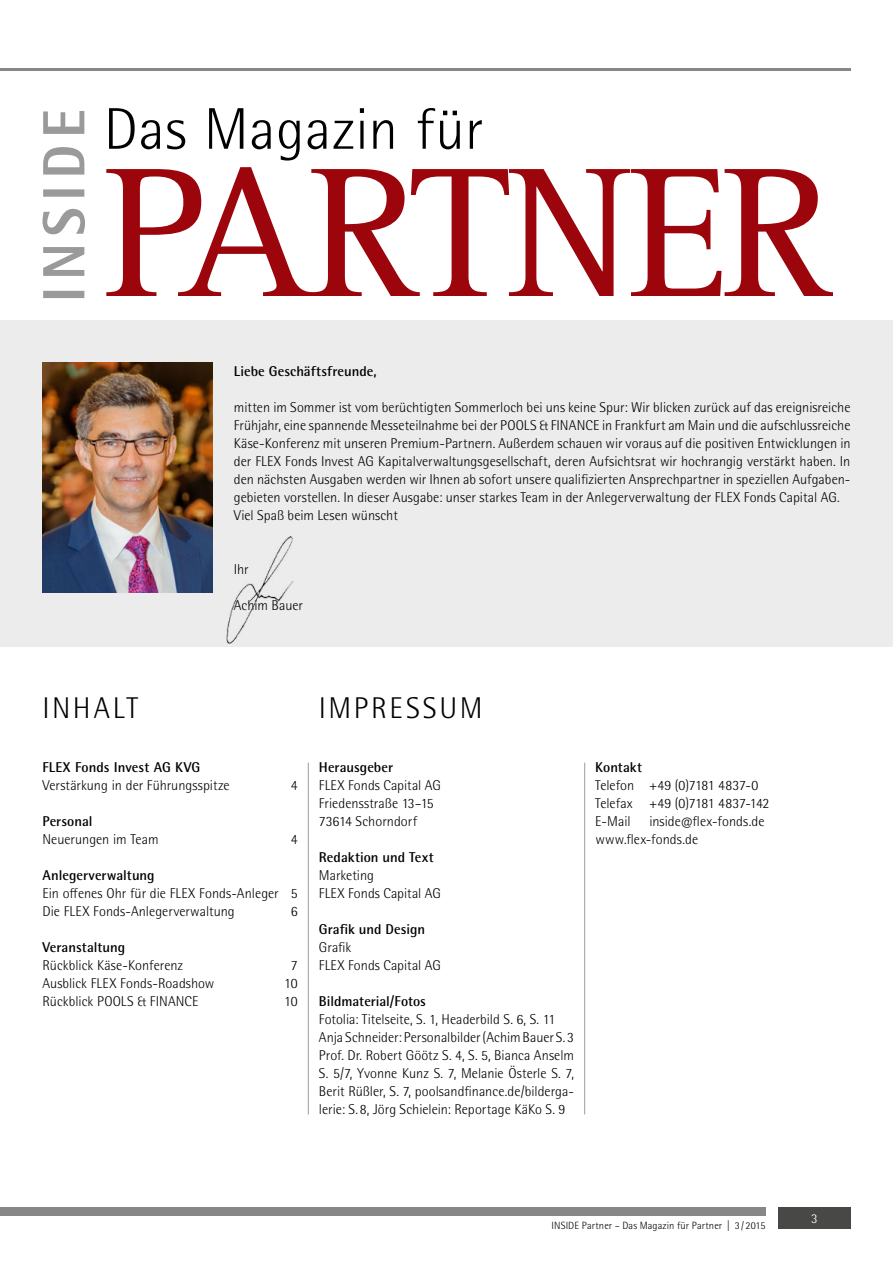
<style>
.page{position:relative;width:893px;height:1263px;background:#fff}
.page>*{position:absolute;margin:0;border:0;box-sizing:border-box;transform-origin:0 0}
.t1{font:190.5px "Rotis Serif";letter-spacing:-.035em;color:#9c050b}
.t2{font:300 58.8px "Rotis Semi Sans Pro";letter-spacing:.01em;color:#000}
.t3{font:300 30px "Rotis Semi Sans Pro";letter-spacing:.085em;color:#000}
.t4{font:300 14.25px/18px "Rotis Semi Sans Pro";color:#000}
.t5{font:700 14.25px "Rotis Semi Sans Pro";color:#000}
.t6{font:300 13.5px "Rotis Semi Sans Pro";color:#fff}
.t7{font:300 10.5px "Rotis Semi Sans Pro";letter-spacing:.015em;color:#000}
</style>
<div class="page">
<div style="left:778px;top:1208px;width:72px;height:21px;background:#484847"></div>
<div style="left:0;top:1208px;width:765px;height:8px;background:#868786"></div>
<hr style="left:0;top:68px;width:850px;height:2px;background:#868786">
<div style="left:0;top:320px;width:893px;height:326px;background:#ececec"></div>
<svg style="left:43px;top:111px;width:42px;height:187px"></svg>
<hr style="left:584px;top:763px;width:1px;height:351px;background:#9c9c9d">
<hr style="left:308px;top:763px;width:1px;height:351px;background:#9c9c9d">
<img style="left:43px;top:363px;width:170px;height:229px">
<img style="left:208px;top:521px;width:86px;height:123px">
<h2 class="t2" style="left:104px;top:95px;width:381px">Das Magazin für</h2>
<h1 class="t1" style="left:104px;top:124px;width:733px">PARTNER</h1>
<p class="t5" style="left:234px;top:363px;width:144px">Liebe Geschäftsfreunde,</p>
<p class="t4" style="left:234px;top:399px;width:618px">mitten im Sommer ist vom berüchtigten Sommerloch bei uns keine Spur: Wir blicken zurück auf das ereignisreiche Frühjahr, eine spannende Messeteilnahme bei der POOLS &amp; FINANCE in Frankfurt am Main und die aufschlussreiche Käse-Konferenz mit unseren Premium-Partnern. Außerdem schauen wir voraus auf die positiven Entwicklungen in der FLEX Fonds Invest AG Kapitalverwaltungsgesellschaft, deren Aufsichtsrat wir hochrangig verstärkt haben. In den nächsten Ausgaben werden wir Ihnen ab sofort unsere qualifizierten Ansprechpartner in speziellen Aufgaben&shy;gebieten vorstellen. In dieser Ausgabe: unser starkes Team in der Anlegerverwaltung der FLEX Fonds Capital AG.<br>Viel Spaß beim Lesen wünscht</p>
<p class="t4" style="left:234px;top:561px;width:16px">Ihr</p>
<p class="t4" style="left:234px;top:597px;width:71px">Achim Bauer</p>
<h3 class="t3" style="left:43px;top:691px;width:97px">INHALT</h3>
<h3 class="t3" style="left:319px;top:691px;width:165px">IMPRESSUM</h3>
<p class="t5" style="left:43px;top:759px;width:159px">FLEX Fonds Invest AG KVG</p>
<p class="t4" style="left:43px;top:777px;width:189px">Verstärkung in der Führungsspitze</p>
<p class="t4" style="left:291px;top:777px;width:8px">4</p>
<p class="t5" style="left:43px;top:813px;width:52px">Personal</p>
<p class="t4" style="left:43px;top:831px;width:118px">Neuerungen im Team</p>
<p class="t4" style="left:291px;top:831px;width:8px">4</p>
<p class="t5" style="left:43px;top:867px;width:114px">Anlegerverwaltung</p>
<p class="t4" style="left:43px;top:885px;width:257px">Ein offenes Ohr für die FLEX Fonds-Anleger 5<br>Die FLEX Fonds-Anlegerverwaltung</p>
<p class="t4" style="left:291px;top:903px;width:8px">6</p>
<p class="t5" style="left:43px;top:939px;width:84px">Veranstaltung</p>
<p class="t4" style="left:43px;top:957px;width:142px">Rückblick Käse-Konferenz</p>
<p class="t4" style="left:291px;top:957px;width:8px">7</p>
<p class="t4" style="left:43px;top:975px;width:173px">Ausblick FLEX Fonds-Roadshow</p>
<p class="t4" style="left:284px;top:975px;width:15px">10</p>
<p class="t4" style="left:43px;top:993px;width:158px">Rückblick POOLS &amp; FINANCE</p>
<p class="t4" style="left:284px;top:993px;width:15px">10</p>
<p class="t5" style="left:319px;top:759px;width:76px">Herausgeber</p>
<p class="t4" style="left:319px;top:777px;width:124px">FLEX Fonds Capital AG<br>Friedensstraße 13–15<br>73614 Schorndorf</p>
<p class="t5" style="left:319px;top:849px;width:116px">Redaktion und Text</p>
<p class="t4" style="left:319px;top:867px;width:124px">Marketing<br>FLEX Fonds Capital AG</p>
<p class="t5" style="left:319px;top:921px;width:108px">Grafik und Design</p>
<p class="t4" style="left:319px;top:939px;width:124px">Grafik<br>FLEX Fonds Capital AG</p>
<p class="t5" style="left:319px;top:993px;width:109px">Bildmaterial/Fotos</p>
<p class="t4" style="left:319px;top:1011px;width:257px">Fotolia: Titelseite, S. 1, Headerbild S. 6, S. 11<br>Anja Schneider: Personalbilder (Achim Bauer S. 3<br>Prof. Dr. Robert Göötz S. 4, S. 5, Bianca Anselm S. 5/7, Yvonne Kunz S. 7, Melanie Österle S. 7, Berit Rüßler, S. 7, poolsandfinance.de/bilderga&shy;lerie: S. 8, Jörg Schielein: Reportage KäKo S. 9</p>
<p class="t5" style="left:595px;top:759px;width:48px">Kontakt</p>
<p class="t4" style="left:595px;top:777px;width:176px">Telefon +49 (0)7181 4837-0<br>Telefax +49 (0)7181 4837-142<br>E-Mail</p>
<p class="t4" style="left:595px;top:813px;width:171px;text-indent:54px">inside@flex-fonds.de www.flex-fonds.de</p>
<p class="t7" style="left:551px;top:1220px;width:215px">INSIDE Partner – Das Magazin für Partner | 3 / 2015</p>
<p class="t6" style="left:811px;top:1211px;width:8px">3</p>
</div>
